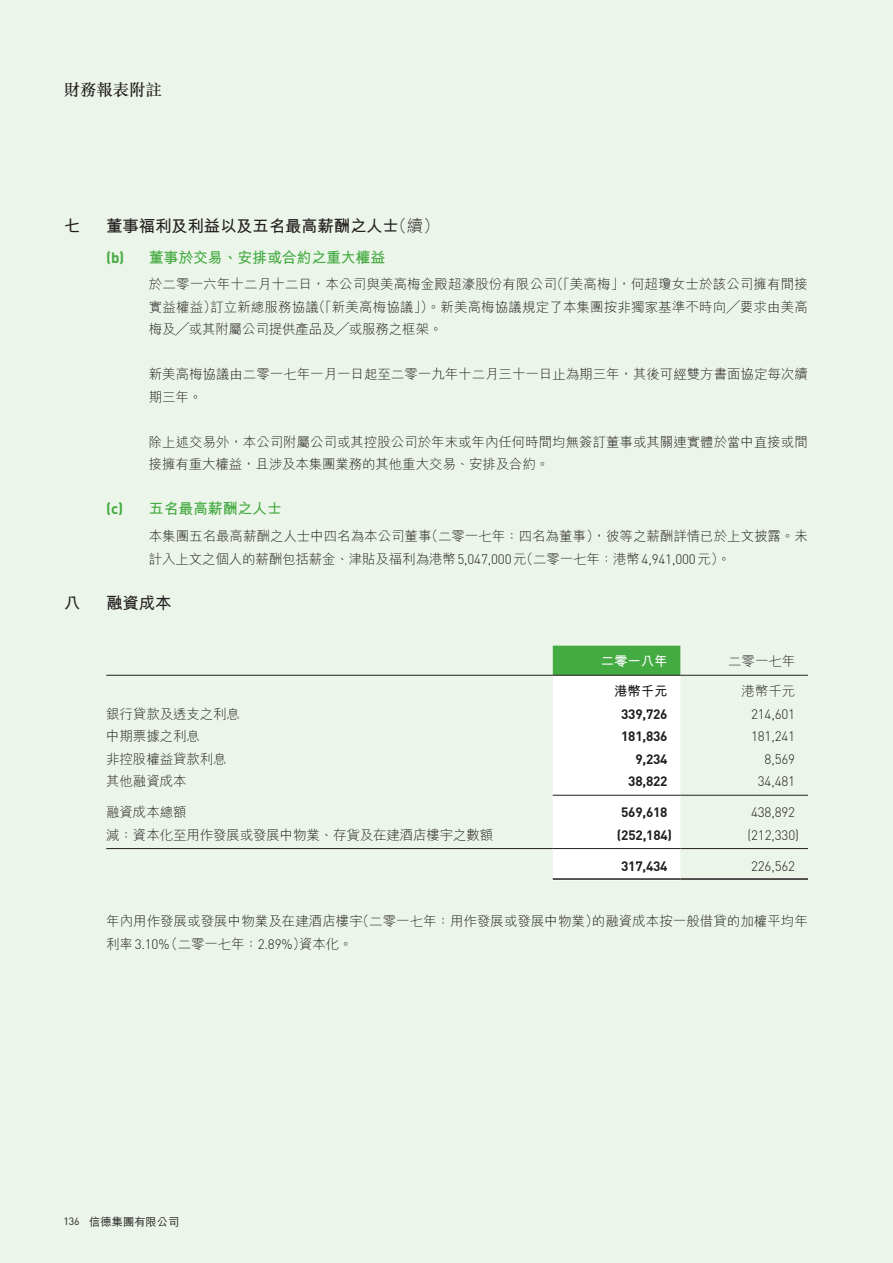
<style>
.page{position:relative;width:893px;height:1263px;background:#ecf5e9}
.page>*{position:absolute;margin:0;border:0;box-sizing:border-box;transform-origin:0 0}
.t1{font:16.5px "M Hei HK Bold E Ten B5 H";letter-spacing:-.015em;color:#231f20}
.t2{font:16.5px "M Sung HK Medium E Ten B5 H";letter-spacing:-.01em;color:#231f20}
.t3{font:15px "M Hei HK Bold E Ten B5 H";letter-spacing:-.015em;color:#44aa42}
.t4{font:13.5px/22.5px "M Hei HK Light E Ten B5 H";letter-spacing:-.005em;color:#231f20}
.t5{font:700 13.5px "DIN";letter-spacing:-.015em;color:#231f20}
.t6{font:300 13.5px "DIN";letter-spacing:-.01em;color:#231f20}
.t7{font:13.5px "M Hei HK Bold E Ten B5 H";letter-spacing:-.015em;color:#fff}
.t8{font:13.5px "M Hei HK Bold E Ten B5 H";color:#231f20}
.t9{font:11.25px "M Hei HK Medium E Ten B5 H";color:#231f20}
.s1{font-family:"M Hei HK Light E Ten B5 H"}
.s2{font-family:"DIN";font-weight:700}
.s3{font-family:"DIN";font-weight:300}
.s4{font-family:"DIN";font-size:10.5px}
</style>
<div class="page">
<svg style="left:553px;top:646px;width:127px;height:235px;background:#e6f3e6"></svg>
<hr style="left:106px;top:675px;width:447px;height:1px;background:#231f20">
<hr style="left:553px;top:675px;width:127px;height:1px;background:#231f20">
<hr style="left:680px;top:675px;width:128px;height:1px;background:#231f20">
<hr style="left:553px;top:795px;width:127px;height:1px;background:#231f20">
<hr style="left:680px;top:795px;width:128px;height:1px;background:#231f20">
<hr style="left:106px;top:848px;width:447px;height:1px;background:#231f20">
<hr style="left:553px;top:848px;width:127px;height:1px;background:#231f20">
<hr style="left:680px;top:848px;width:128px;height:1px;background:#231f20">
<hr style="left:553px;top:878px;width:127px;height:2px;background:#231f20">
<hr style="left:680px;top:878px;width:128px;height:2px;background:#231f20">
<p class="t2" style="left:64px;top:83px;width:100px">財務報表附註</p>
<p class="t1" style="left:64px;top:219px;width:18px">七</p>
<p class="t1" style="left:106px;top:219px;width:335px">董事福利及利益以及五名最高薪酬之人士<span class="s1">（續）</span></p>
<p class="t3" style="left:106px;top:251px;width:281px"><span class="s2">(b)</span> 董事於交易、安排或合約之重大權益</p>
<p class="t4" style="left:149px;top:275px;width:661px;text-align:justify">於二零一六年十二月十二日，本公司與美高梅金殿超濠股份有限公司（「美高梅」，何超瓊女士於該公司擁有間接實益權益）訂立新總服務協議（「新美高梅協議」）。新美高梅協議規定了本集團按非獨家基準不時向╱要求由美高梅及╱或其附屬公司提供產品及╱或服務之框架。</p>
<p class="t4" style="left:149px;top:365px;width:661px">新美高梅協議由二零一七年一月一日起至二零一九年十二月三十一日止為期三年，其後可經雙方書面協定每次續期三年。</p>
<p class="t4" style="left:149px;top:432px;width:661px">除上述交易外，本公司附屬公司或其控股公司於年末或年內任何時間均無簽訂董事或其關連實體於當中直接或間接擁有重大權益，且涉及本集團業務的其他重大交易、安排及合約。</p>
<p class="t3" style="left:106px;top:503px;width:177px"><span class="s2">(c)</span> 五名最高薪酬之人士</p>
<p class="t4" style="left:149px;top:527px;width:661px">本集團五名最高薪酬之人士中四名為本公司董事（二零一七年：四名為董事），彼等之薪酬詳情已於上文披露。未計入上文之個人的薪酬包括薪金、津貼及福利為港幣<span class="s3">5,047,000</span>元（二零一七年：港幣<span class="s3">4,941,000</span>元）。</p>
<p class="t1" style="left:64px;top:596px;width:18px">八</p>
<p class="t1" style="left:106px;top:596px;width:67px">融資成本</p>
<p class="t7" style="left:601px;top:656px;width:68px">二零一八年</p>
<p class="t4" style="left:728px;top:652px;width:68px">二零一七年</p>
<p class="t8" style="left:614px;top:686px;width:55px">港幣千元</p>
<p class="t4" style="left:742px;top:682px;width:55px">港幣千元</p>
<p class="t4" style="left:106px;top:704px;width:135px">銀行貸款及透支之利息</p>
<p class="t5" style="left:621px;top:709px;width:48px">339,726</p>
<p class="t6" style="left:751px;top:709px;width:46px">214,601</p>
<p class="t4" style="left:106px;top:727px;width:95px">中期票據之利息</p>
<p class="t5" style="left:621px;top:732px;width:48px">181,836</p>
<p class="t6" style="left:751px;top:731px;width:46px">181,241</p>
<p class="t4" style="left:106px;top:749px;width:122px">非控股權益貸款利息</p>
<p class="t5" style="left:635px;top:754px;width:34px">9,234</p>
<p class="t6" style="left:765px;top:754px;width:32px">8,569</p>
<p class="t4" style="left:106px;top:772px;width:82px">其他融資成本</p>
<p class="t5" style="left:628px;top:777px;width:41px">38,822</p>
<p class="t6" style="left:758px;top:776px;width:39px">34,481</p>
<p class="t4" style="left:106px;top:803px;width:82px">融資成本總額</p>
<p class="t5" style="left:621px;top:807px;width:48px">569,618</p>
<p class="t6" style="left:751px;top:807px;width:46px">438,892</p>
<p class="t4" style="left:106px;top:825px;width:389px">減：資本化至用作發展或發展中物業、存貨及在建酒店樓宇之數額</p>
<p class="t5" style="left:617px;top:830px;width:57px">(252,184)</p>
<p class="t6" style="left:747px;top:830px;width:53px">(212,330)</p>
<p class="t5" style="left:621px;top:861px;width:48px">317,434</p>
<p class="t6" style="left:751px;top:861px;width:46px">226,562</p>
<p class="t4" style="left:106px;top:912px;width:703px">年內用作發展或發展中物業及在建酒店樓宇（二零一七年：用作發展或發展中物業）的融資成本按一般借貸的加權平均年利率<span class="s3">3.10%</span>（二零一七年：<span class="s3">2.89%</span>）資本化。</p>
<p class="t9" style="left:63px;top:1217px;width:118px"><span class="s4">136</span> 信德集團有限公司</p>
</div>
